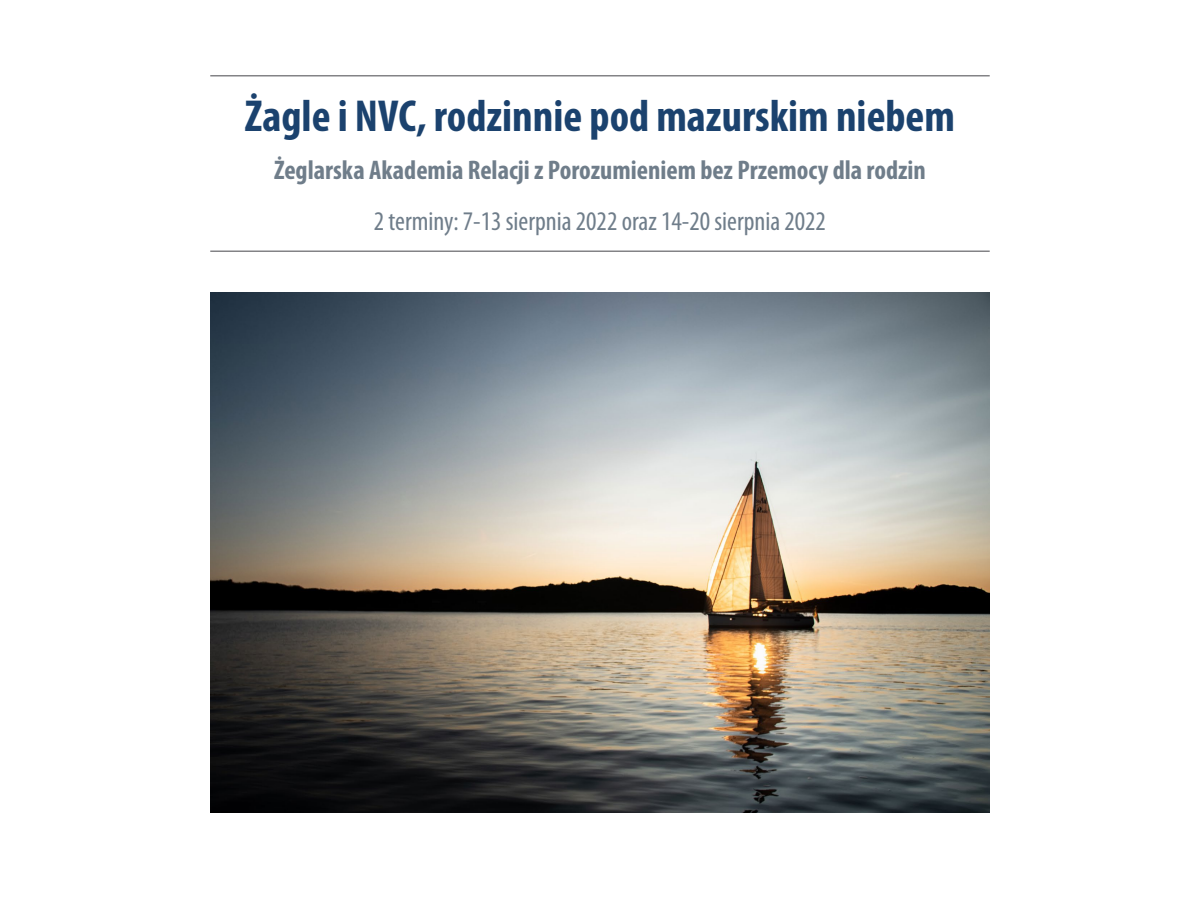
<style>
.page{position:relative;width:1200px;height:900px;background:#fff}
.page>*{position:absolute;margin:0;border:0;box-sizing:border-box;transform-origin:0 0}
.t1{font:700 condensed 45px "Myriad Pro";color:#1b426e}
.t2{font:700 condensed 27px "Myriad Pro";color:#6f7d8a}
.t3{font:condensed 27px "Myriad Pro";color:#6f7d8a}
</style>
<div class="page">
<hr style="left:210px;top:75px;width:780px;height:1px;background:#838386">
<hr style="left:210px;top:250px;width:780px;height:2px;background:#838386">
<img style="left:210px;top:293px;width:780px;height:519px">
<h1 class="t1" style="left:245px;top:88px;width:712px">Żagle i NVC, rodzinnie pod mazurskim niebem</h1>
<p class="t2" style="left:274px;top:153px;width:653px">Żeglarska Akademia Relacji z Porozumieniem bez Przemocy dla rodzin</p>
<p class="t3" style="left:374px;top:205px;width:454px">2 terminy: 7-13 sierpnia 2022 oraz 14-20 sierpnia 2022</p>
</div>
